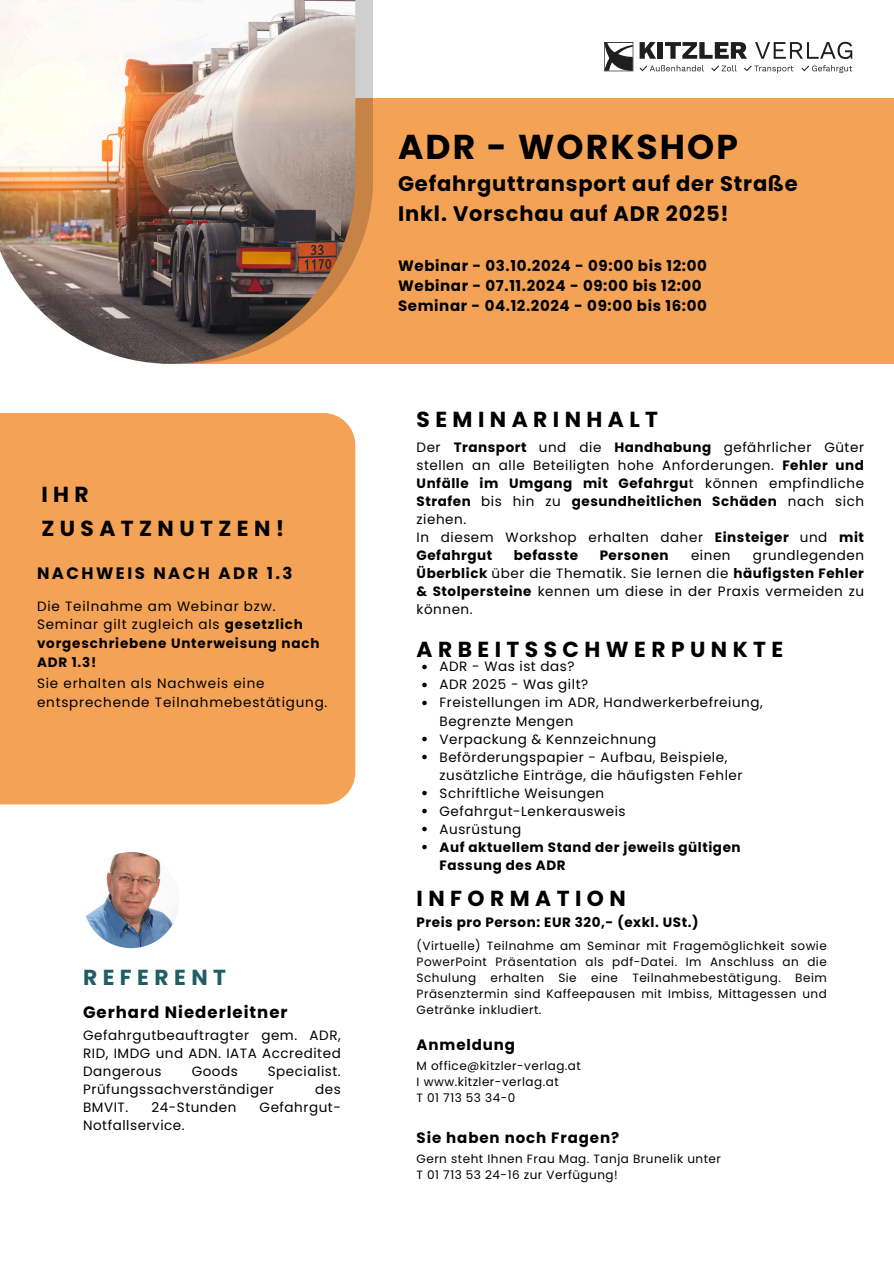
<style>
.page{position:relative;width:894px;height:1264px;background:#fff}
.page>*{position:absolute;margin:0;border:0;box-sizing:border-box;transform-origin:0 0}
.t1{font:700 34.5px "Poppins";letter-spacing:.06em;color:#000}
.t2{font:700 21.75px/33.8px "Poppins";letter-spacing:.25em;color:#000}
.t3{font:700 21.75px "Poppins";letter-spacing:.25em;color:#215d65}
.t4{font:700 21px/29.2px "Poppins";letter-spacing:.04em;color:#000}
.t5{font:700 16.5px "Poppins";letter-spacing:.06em;color:#000}
.t6{font:700 16.5px "Poppins";letter-spacing:.15em;color:#000}
.t7{font:700 15px/20.2px "Poppins";letter-spacing:.04em;color:#000}
.t8{font:700 15px "Poppins";letter-spacing:.06em;color:#000}
.t9{font:13.5px/18px "Poppins";letter-spacing:.04em;color:#000}
.t10{font:700 13.5px/18px "Poppins";letter-spacing:.04em;color:#000}
.t11{font:700 13.5px/18.9px "Poppins";letter-spacing:.06em;color:#000}
.t12{font:13.5px/18.9px "Poppins";letter-spacing:.06em;color:#000}
.t13{font:12px/16px "Poppins";letter-spacing:.04em;color:#000;text-align:justify}
.s1{font-weight:400}
.s2{font-weight:700}
</style>
<div class="page">
<div style="left:161px;top:98px;width:732px;height:266px;background:#f4a256"></div>
<svg style="left:355px;top:0;width:18px;height:258px;background:#cda27b"></svg>
<img style="left:0;top:0;width:355px;height:364px">
<div style="left:0;top:413px;width:355px;height:391px;background:#f4a256"></div>
<img style="left:83px;top:852px;width:96px;height:96px;border-radius:50%">
<svg style="left:422px;top:664px;width:4px;height:5px"></svg>
<svg style="left:422px;top:682px;width:4px;height:5px"></svg>
<svg style="left:422px;top:700px;width:4px;height:5px"></svg>
<svg style="left:422px;top:736px;width:4px;height:5px"></svg>
<svg style="left:422px;top:754px;width:4px;height:5px"></svg>
<svg style="left:422px;top:790px;width:4px;height:5px"></svg>
<svg style="left:422px;top:808px;width:4px;height:5px"></svg>
<svg style="left:422px;top:826px;width:4px;height:5px"></svg>
<svg style="left:422px;top:844px;width:4px;height:5px"></svg>
<svg style="left:639px;top:42px;width:16px;height:17px"></svg>
<div style="left:657px;top:42px;width:5px;height:17px;background:#1e1e1e"></div>
<svg style="left:665px;top:42px;width:81px;height:17px"></svg>
<svg style="left:755px;top:42px;width:97px;height:17px"></svg>
<svg style="left:639px;top:65px;width:64px;height:6px"></svg>
<svg style="left:711px;top:65px;width:25px;height:6px"></svg>
<svg style="left:744px;top:66px;width:49px;height:7px"></svg>
<svg style="left:801px;top:65px;width:51px;height:8px"></svg>
<svg style="left:604px;top:42px;width:29px;height:29px"></svg>
<p class="t2" style="left:41px;top:478px;width:244px">IHR<br>ZUSATZNUTZEN!</p>
<h5 class="t6" style="left:37px;top:561px;width:257px">NACHWEIS NACH ADR 1.3</h5>
<p class="t11" style="left:37px;top:596px;width:284px"><span class="s1">Die Teilnahme am Webinar bzw.<br>Seminar gilt zugleich als</span> gesetzlich vorgeschriebene Unterweisung nach<br>ADR 1.3!</p>
<h3 class="t12" style="left:37px;top:674px;width:292px">Sie erhalten als Nachweis eine entsprechende Teilnahmebestätigung.</h3>
<p class="t3" style="left:83px;top:962px;width:144px">REFERENT</p>
<p class="t5" style="left:83px;top:1000px;width:206px">Gerhard Niederleitner</p>
<h5 class="t9" style="left:83px;top:1026px;width:259px;text-align:justify">Gefahrgutbeauftragter gem. ADR, RID, IMDG und ADN. IATA Accredited Dangerous</h5>
<h5 class="t9" style="left:83px;top:1062px;width:259px;text-indent:185px">Specialist.<br>Prüfungssachverständiger</h5>
<h5 class="t9" style="left:192px;top:1062px;width:48px">Goods</h5>
<h5 class="t9" style="left:315px;top:1080px;width:27px">des</h5>
<h5 class="t9" style="left:83px;top:1098px;width:47px">BMVIT.</h5>
<h5 class="t9" style="left:151px;top:1098px;width:86px">24-Stunden</h5>
<h5 class="t9" style="left:259px;top:1098px;width:83px">Gefahrgut-</h5>
<h5 class="t9" style="left:83px;top:1116px;width:103px">Notfallservice.</h5>
<h2 class="t1" style="left:398px;top:123px;width:341px">ADR - WORKSHOP</h2>
<h2 class="t4" style="left:398px;top:169px;width:401px">Gefahrguttransport auf der Straße<br>Inkl. Vorschau auf ADR 2025!</h2>
<p class="t7" style="left:398px;top:255px;width:310px">Webinar - 03.10.2024 - 09:00 bis 12:00<br>Webinar - 07.11.2024 - 09:00 bis 12:00<br>Seminar - 04.12.2024 - 09:00 bis 16:00</p>
<p class="t2" style="left:416px;top:402px;width:243px">SEMINARINHALT</p>
<p class="t9" style="left:416px;top:438px;width:449px;text-align:justify">Der <span class="s2">Transport</span> und die <span class="s2">Handhabung</span> gefährlicher Güter stellen an alle Beteiligten hohe Anforderungen. <span class="s2">Fehler und Unfälle im Umgang mit Gefahrgu</span>t können empfindliche <span class="s2">Strafen</span> bis hin zu <span class="s2">gesundheitlichen Schäden</span> nach sich ziehen.</p>
<p class="t9" style="left:416px;top:528px;width:449px">In diesem Workshop erhalten daher <span class="s2">Einsteiger</span> und <span class="s2">mit<br>Gefahrgut</span></p>
<p class="t10" style="left:513px;top:546px;width:66px">befasste</p>
<p class="t10" style="left:599px;top:546px;width:70px">Personen</p>
<p class="t9" style="left:690px;top:546px;width:41px">einen</p>
<p class="t9" style="left:416px;top:546px;width:449px;text-align:justify;text-indent:336px">grundlegenden <span class="s2">Überblick</span> über die Thematik. Sie lernen die <span class="s2">häufigsten Fehler &amp; Stolpersteine</span> kennen um diese in der Praxis vermeiden zu können.</p>
<p class="t2" style="left:416px;top:632px;width:368px">ARBEITSSCHWERPUNKTE</p>
<h4 class="t9" style="left:439px;top:657px;width:136px">ADR - Was ist das?</h4>
<p class="t9" style="left:439px;top:675px;width:150px">ADR 2025 - Was gilt?</p>
<p class="t9" style="left:439px;top:693px;width:324px">Freistellungen im ADR, Handwerkerbefreiung,<br>Begrenzte Mengen</p>
<p class="t9" style="left:439px;top:729px;width:218px">Verpackung &amp; Kennzeichnung</p>
<p class="t9" style="left:439px;top:747px;width:304px">Beförderungspapier - Aufbau, Beispiele, zusätzliche Einträge, die häufigsten Fehler</p>
<h2 class="t9" style="left:439px;top:783px;width:166px">Schriftliche Weisungen</h2>
<p class="t9" style="left:439px;top:801px;width:187px">Gefahrgut-Lenkerausweis</p>
<p class="t9" style="left:439px;top:819px;width:83px">Ausrüstung</p>
<p class="t10" style="left:439px;top:837px;width:302px">Auf aktuellem Stand der jeweils gültigen<br>Fassung des ADR</p>
<h5 class="t2" style="left:416px;top:881px;width:210px">INFORMATION</h5>
<p class="t10" style="left:416px;top:913px;width:283px">Preis pro Person: EUR 320,- (exkl. USt.)</p>
<p class="t13" style="left:416px;top:937px;width:411px">(Virtuelle) Teilnahme am Seminar mit Fragemöglichkeit sowie PowerPoint Präsentation als pdf-Datei. Im Anschluss an die Schulung erhalten Sie eine Teilnahmebestätigung. Beim Präsenztermin sind Kaffeepausen mit Imbiss, Mittagessen und Getränke inkludiert.</p>
<p class="t8" style="left:416px;top:1034px;width:100px">Anmeldung</p>
<p class="t13" style="left:416px;top:1057px;width:166px">M office@kitzler-verlag.at</p>
<h2 class="t13" style="left:416px;top:1073px;width:144px">I www.kitzler-verlag.at</h2>
<h6 class="t13" style="left:416px;top:1089px;width:100px">T 01 713 53 34-0</h6>
<p class="t8" style="left:416px;top:1127px;width:204px">Sie haben noch Fragen?</p>
<h2 class="t13" style="left:416px;top:1150px;width:306px">Gern steht Ihnen Frau Mag. Tanja Brunelik unter</h2>
<h5 class="t13" style="left:416px;top:1166px;width:202px">T 01 713 53 24-16 zur Verfügung!</h5>
</div>
